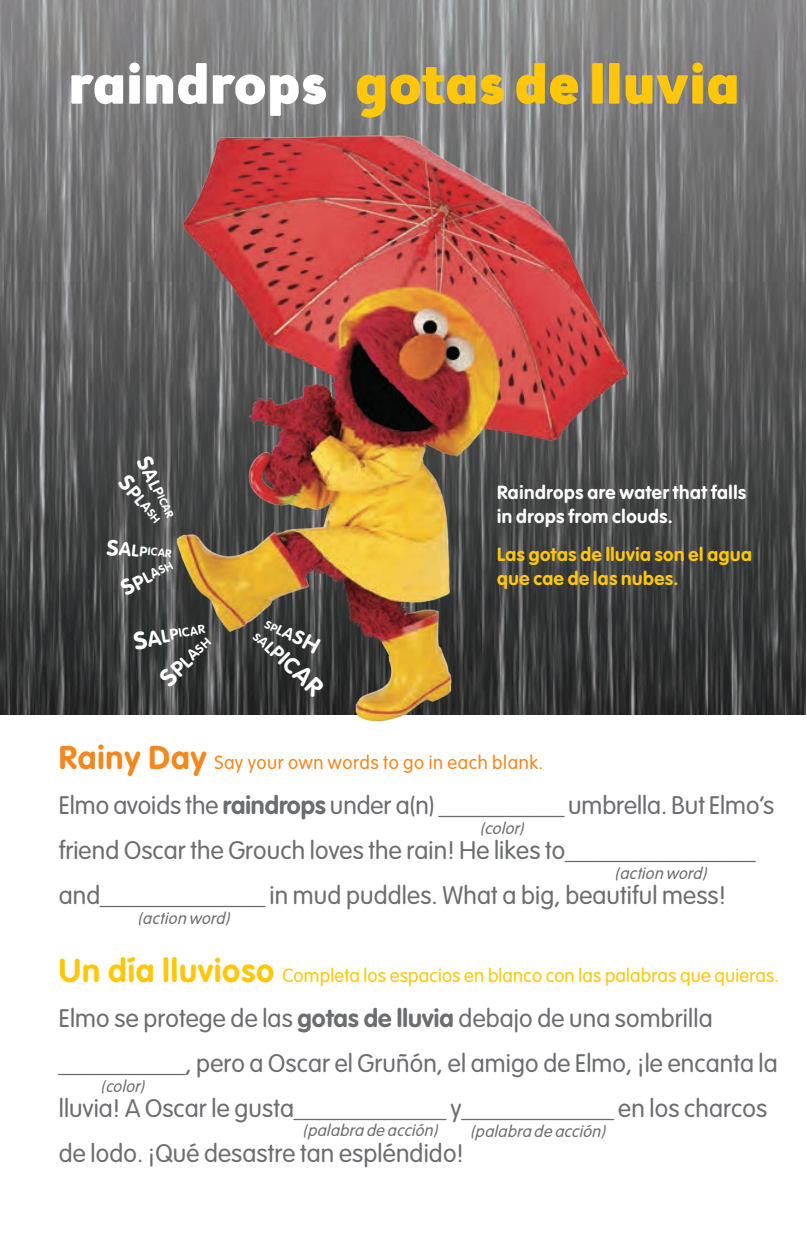
<style>
.page{position:relative;width:807px;height:1260px;background:#fff}
.page>*{position:absolute;margin:0;border:0;box-sizing:border-box;transform-origin:0 0}
.t1{font:900 57.5px "Brooklyn Samuels";letter-spacing:.02em;color:#fec70c}
.t2{font:300 25px/45px "VAG Rounded";letter-spacing:.005em;color:#6c6d70}
.t3{font:700 22px "VAG Rounded";color:#fff}
.t4{font:300 18.75px "VAG Rounded";letter-spacing:.01em;color:#fec70c}
.t5{font:700 18.75px/23.8px "VAG Rounded";letter-spacing:.03em;color:#fff}
.t6{font:700 18.75px/23.8px "VAG Rounded";letter-spacing:.03em;color:#fec70c}
.t7{font:300 18.75px "VAG Rounded";letter-spacing:.03em;color:#f5871f}
.t8{font:italic 300 16.25px "VAG Rounded";color:#6c6d70}
.t9{font:700 12.25px "VAG Rounded";color:#fff}
.t10{font:700 11px "VAG Rounded";color:#fff}
.s1{color:#fff}
.s2{font-size:22px}
.s3{font-size:19.25px}
.s4{font-size:16.5px}
.s5{font-size:13.75px}
.s6{font-size:24.5px}
.s7{font-size:21.5px}
.s8{font-size:18.25px}
.s9{font-size:15.25px}
.s10{font-size:11px}
.s11{font-size:24.75px}
.s12{font-weight:700;font-size:32.5px}
.s13{font-weight:700}
</style>
<div class="page">
<img style="left:0;top:0;width:805px;height:715px">
<img style="left:172px;top:123px;width:464px;height:599px">
<h1 class="t1" style="left:69px;top:50px;width:671px"><span class="s1">raindrops</span> gotas de lluvia</h1>
<p class="t10" style="left:149px;top:455px;width:66px;rotate:65deg"><span class="s2">S</span><span class="s3">A</span><span class="s4">L</span><span class="s5">P</span>ICAR</p>
<p class="t10" style="left:127px;top:475px;width:57px;rotate:50deg"><span class="s2">S</span><span class="s3">P</span><span class="s4">L</span><span class="s5">A</span>SH</p>
<p class="t10" style="left:120px;top:585px;width:57px;rotate:-28deg"><span class="s2">S</span><span class="s3">P</span><span class="s4">L</span><span class="s5">A</span>SH</p>
<p class="t10" style="left:107px;top:541px;width:66px;rotate:6deg"><span class="s2">S</span><span class="s3">A</span><span class="s4">L</span><span class="s5">P</span>ICAR</p>
<p class="t9" style="left:133px;top:634px;width:73px;rotate:-10deg"><span class="s6">S</span><span class="s7">A</span><span class="s8">L</span><span class="s9">P</span>ICAR</p>
<p class="t9" style="left:159px;top:677px;width:63px;rotate:-44deg"><span class="s6">S</span><span class="s7">P</span><span class="s8">L</span><span class="s9">A</span>SH</p>
<p class="t10" style="left:268px;top:618px;width:59px;rotate:28deg">SP<span class="s5">L</span><span class="s4">A</span><span class="s3">S</span><span class="s2">H</span></p>
<p class="t3" style="left:266px;top:623px;width:86px;rotate:44deg"><span class="s10">S</span><span class="s5">A</span><span class="s4">L</span><span class="s3">P</span>IC<span class="s11">AR</span></p>
<p class="t5" style="left:497px;top:481px;width:250px">Raindrops are water that falls in drops from clouds.</p>
<p class="t6" style="left:497px;top:543px;width:256px">Las gotas de lluvia son el agua que cae de las nubes.</p>
<p class="t7" style="left:59px;top:752px;width:486px"><span class="s12">Rainy Day</span> Say your own words to go in each blank.</p>
<p class="t2" style="left:59px;top:784px;width:717px">Elmo avoids the <span class="s13">raindrops</span> under a(n) __________ umbrella. But Elmo’s friend Oscar the Grouch loves the rain! He likes to_______________ and_____________ in mud puddles. What a big, beautiful mess!</p>
<p class="t8" style="left:480px;top:819px;width:50px">(color)</p>
<p class="t8" style="left:614px;top:864px;width:98px">(action word)</p>
<p class="t8" style="left:137px;top:909px;width:98px">(action word)</p>
<p class="t4" style="left:59px;top:965px;width:722px"><span class="s12">Un día lluvioso</span> Completa los espacios en blanco con las palabras que quieras.</p>
<p class="t2" style="left:59px;top:997px;width:720px">Elmo se protege de las <span class="s13">gotas de lluvia</span> debajo de una sombrilla __________, pero a Oscar el Gruñón, el amigo de Elmo, ¡le encanta la lluvia! A Oscar le gusta____________ y____________ en los charcos de lodo. ¡Qué desastre tan espléndido!</p>
<p class="t8" style="left:101px;top:1077px;width:50px">(color)</p>
<p class="t8" style="left:302px;top:1121px;width:141px">(palabra deacción)</p>
<p class="t8" style="left:470px;top:1122px;width:141px">(palabra deacción)</p>
</div>
